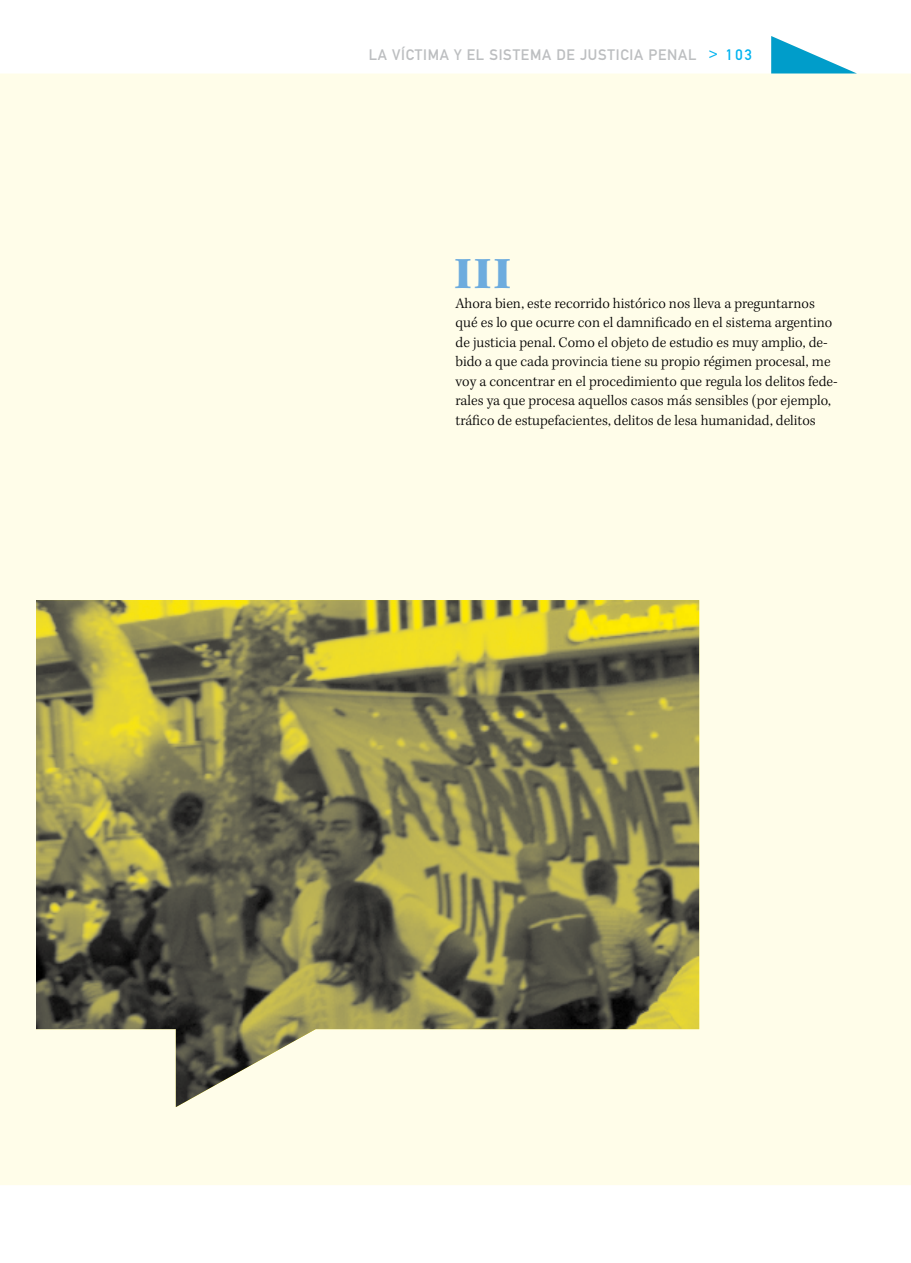
<style>
.page{position:relative;width:911px;height:1263px;background:#fff}
.page>*{position:absolute;margin:0;border:0;box-sizing:border-box;transform-origin:0 0}
.t1{font:900 45.9px "Kepler Std";color:#6dacde}
.t2{font:300 15px/19.5px "Kepler Std";color:#000}
.t3{font:15px "DIN Mittelschrift";letter-spacing:.05em;color:#bcbec0}
.s1{color:#00b3f0}
</style>
<div class="page">
<div style="left:0;top:73px;width:911px;height:1112px;background:#fffde9"></div>
<svg style="left:771px;top:36px;width:86px;height:38px"></svg>
<img style="left:36px;top:600px;width:663px;height:507px">
<p class="t3" style="left:369px;top:46px;width:385px">LA VÍCTIMA Y EL SISTEMA DE JUSTICIA PENAL <span class="s1">&gt; 103</span></p>
<h1 class="t1" style="left:455px;top:248px;width:58px">III</h1>
<p class="t2" style="left:455px;top:294px;width:384px">Ahora bien, este recorrido histórico nos lleva a preguntarnos qué es lo que ocurre con el damnificado en el sistema argentino de justicia penal. Como el objeto de estudio es muy amplio, de&shy;bido a que cada provincia tiene su propio régimen procesal, me voy a concentrar en el procedimiento que regula los delitos fede&shy;rales ya que procesa aquellos casos más sensibles (por ejemplo, tráfico de estupefacientes, delitos de lesa humanidad, delitos</p>
</div>
